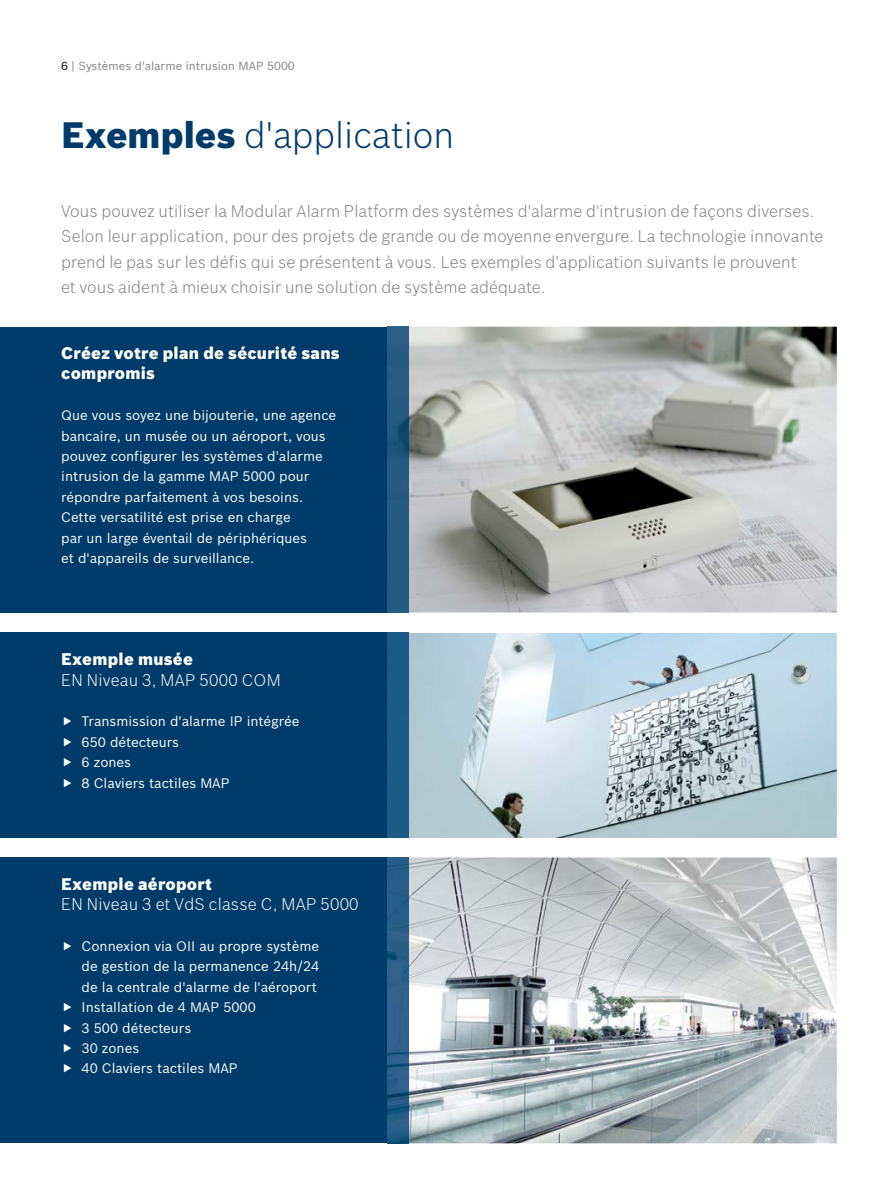
<style>
.page{position:relative;width:893px;height:1191px;background:#fff}
.page>*{position:absolute;margin:0;border:0;box-sizing:border-box;transform-origin:0 0}
.t1{font:300 36px "Bosch Sans";color:#003b6a}
.t2{font:300 16.5px/25.5px "Bosch Sans";letter-spacing:.005em;color:#808285}
.t3{font:900 16.5px/20.4px "Bosch Sans";letter-spacing:.015em;color:#fff}
.t4{font:300 16.5px "Bosch Sans";letter-spacing:.015em;color:#fff}
.t5{font:13.5px/20.4px "Bosch Sans";color:#fff}
.t6{font:11.55px "Bosch Sans";color:#808285}
.s1{color:#000}
.s2{font-weight:900}
</style>
<div class="page">
<img style="left:408px;top:857px;width:429px;height:286px">
<img style="left:408px;top:633px;width:429px;height:205px">
<img style="left:408px;top:327px;width:429px;height:285px">
<div style="left:0;top:327px;width:388px;height:285px;background:#003b6a"></div>
<div style="left:0;top:633px;width:388px;height:205px;background:#003b6a"></div>
<div style="left:0;top:857px;width:388px;height:286px;background:#003b6a"></div>
<img style="left:388px;top:327px;width:20px;height:285px">
<div style="left:388px;top:633px;width:20px;height:205px;background:#1b5b85"></div>
<img style="left:388px;top:857px;width:20px;height:286px">
<p class="t6" style="left:61px;top:57px;width:235px"><span class="s1">6</span> | Systèmes d'alarme intrusion MAP 5000</p>
<h1 class="t1" style="left:61px;top:110px;width:394px"><span class="s2">Exemples</span> d'application</h1>
<p class="t2" style="left:61px;top:197px;width:764px">Vous pouvez utiliser la Modular Alarm Platform des systèmes d'alarme d'intrusion de façons diverses.<br>Selon leur application, pour des projets de grande ou de moyenne envergure. La technologie innovante prend le pas sur les défis qui se présentent à vous. Les exemples d'application suivants le prouvent<br>et vous aident à mieux choisir une solution de système adéquate.</p>
<p class="t3" style="left:61px;top:342px;width:280px">Créez votre plan de sécurité sans compromis</p>
<p class="t5" style="left:61px;top:404px;width:277px">Que vous soyez une bijouterie, une agence bancaire, un musée ou un aéroport, vous pouvez configurer les systèmes d'alarme intrusion de la gamme MAP 5000 pour répondre parfaitement à vos besoins.<br>Cette versatilité est prise en charge<br>par un large éventail de périphériques<br>et d'appareils de surveillance.</p>
<p class="t3" style="left:61px;top:648px;width:133px">Exemple musée</p>
<p class="t4" style="left:61px;top:668px;width:221px">EN Niveau 3, MAP 5000 COM</p>
<p class="t5" style="left:82px;top:710px;width:219px">Transmission d'alarme IP intégrée<br>650 détecteurs<br>6 zones<br>8 Claviers tactiles MAP</p>
<p class="t3" style="left:61px;top:872px;width:152px">Exemple aéroport</p>
<p class="t4" style="left:61px;top:892px;width:299px">EN Niveau 3 et VdS classe C, MAP 5000</p>
<p class="t5" style="left:82px;top:935px;width:239px">Connexion via OII au propre système de gestion de la permanence 24h/24 de la centrale d'alarme de l'aéroport<br>Installation de 4 MAP 5000<br>3 500 détecteurs<br>30 zones<br>40 Claviers tactiles MAP</p>
</div>
